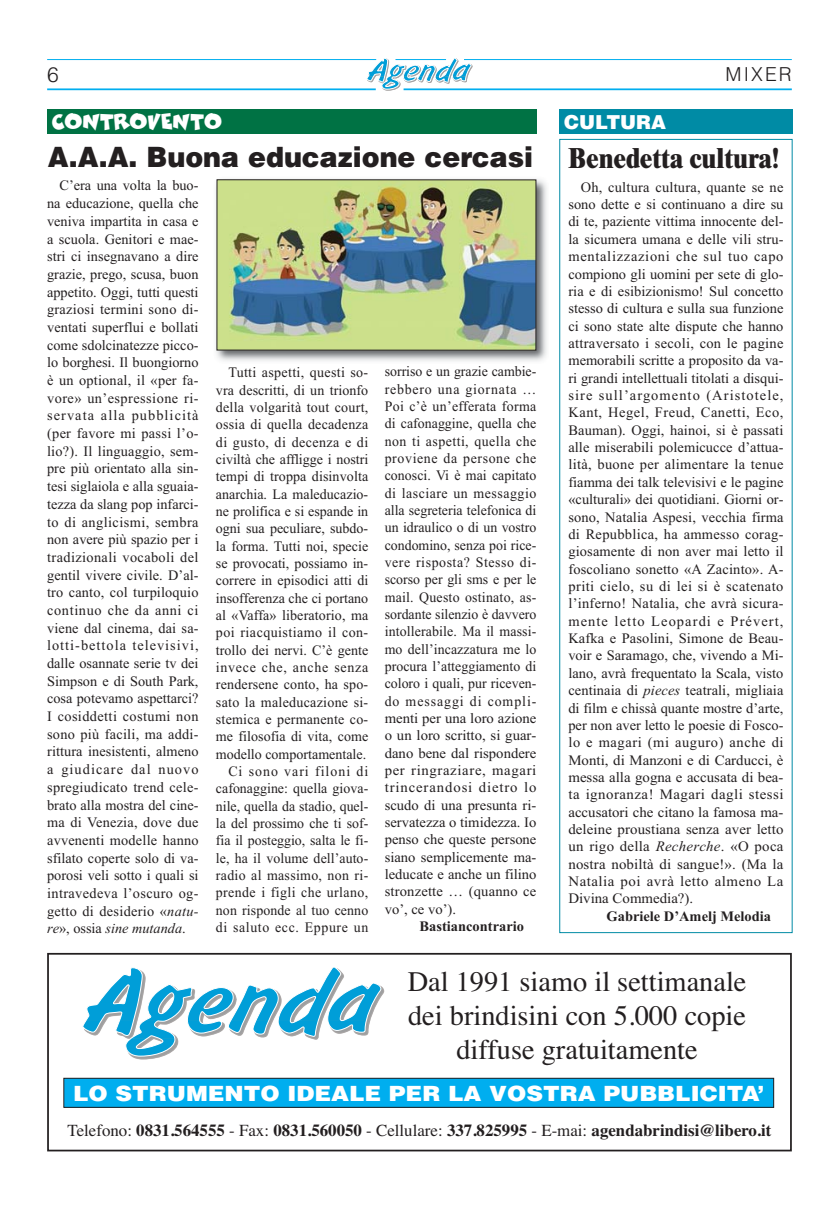
<style>
.page{position:relative;width:839px;height:1211px;background:#fff}
.page>*{position:absolute;margin:0;border:0;box-sizing:border-box;transform-origin:0 0}
.t1{font:28.35px/33.9px "Times";color:#231f20;text-align:center}
.t2{font:900 28px "Helvetica";color:#231f20;scale:.96 1}
.t3{font:800 28px "Times";color:#231f20;scale:.9 1}
.t4{font:900 21px "Helvetica";color:#fff;scale:1.1 1}
.t5{font:300 21px "Helvetica";color:#231f20}
.t6{font:900 19.25px "Helvetica";color:#fff}
.t7{font:300 19.25px "Helvetica";letter-spacing:.11em;color:#231f20}
.t8{font:18.38px "Comics";color:#fff}
.t9{font:700 16.8px "Times";color:#231f20}
.t10{font:14.35px/17.3px "Times New Roman";letter-spacing:.005em;color:#231f20;text-align:justify}
.t11{font:14.35px/17.3px "Times New Roman";letter-spacing:.005em;color:#231f20;text-align:justify;scale:.96 1}
.t12{font:700 14.35px "Times New Roman";color:#231f20}
.s1{font-style:italic}
.s2{font-weight:400}
</style>
<div class="page">
<hr style="left:403px;top:88px;width:388px;height:2px;background:#00aeef">
<hr style="left:47px;top:88px;width:328px;height:2px;background:#00aeef">
<hr style="left:464px;top:59px;width:327px;height:1px;background:#00aeef">
<hr style="left:47px;top:59px;width:329px;height:1px;background:#00aeef">
<svg style="left:366px;top:58px;width:106px;height:33px"></svg>
<div style="left:559px;top:109px;width:233px;height:25px;background:#008ba5"></div>
<img style="left:216px;top:179px;width:331px;height:182px">
<img style="left:219px;top:181px;width:315px;height:167px">
<div style="left:47px;top:109px;width:489px;height:25px;background:#007244"></div>
<div style="left:47px;top:952px;width:744px;height:199px;border:2px solid #231f20"></div>
<svg style="left:82px;top:967px;width:303px;height:93px"></svg>
<div style="left:64px;top:1078px;width:709px;height:29px;background:#00aeef"></div>
<div style="left:63px;top:1077px;width:710px;height:30px;border:1px solid #231f20"></div>
<h3 class="t5" style="left:47px;top:66px;width:13px">6</h3>
<h3 class="t7" style="left:725px;top:67px;width:68px">MIXER</h3>
<h3 class="t6" style="left:564px;top:115px;width:103px">CULTURA</h3>
<h2 class="t3" style="left:568px;top:148px;width:235px">Benedetta cultura!</h2>
<p class="t10" style="left:568px;top:180px;width:216px;text-indent:12px">Oh, cultura cultura, quante se ne sono dette e si continuano a dire su di te, paziente vittima innocente del&shy;la sicumera umana e delle vili stru&shy;mentalizzazioni che sul tuo capo compiono gli uomini per sete di glo&shy;ria e di esibizionismo! Sul concetto stesso di cultura e sulla sua funzione ci sono state alte dispute che hanno attraversato i secoli, con le pagine memorabili scritte a proposito da va&shy;ri grandi intellettuali titolati a disqui&shy;sire sull’argomento (Aristotele, Kant, Hegel, Freud, Canetti, Eco, Bauman). Oggi, hainoi, si è passati alle miserabili polemicucce d’attua&shy;lità, buone per alimentare la tenue fiamma dei talk televisivi e le pagine «culturali» dei quotidiani. Giorni or&shy;sono, Natalia Aspesi, vecchia firma di Repubblica, ha ammesso corag&shy;giosamente di non aver mai letto il foscoliano sonetto «A Zacinto». A&shy;priti cielo, su di lei si è scatenato l’inferno! Natalia, che avrà sicura&shy;mente letto Leopardi e Prévert, Kafka e Pasolini, Simone de Beau&shy;voir e Saramago, che, vivendo a Mi&shy;lano, avrà frequentato la Scala, visto centinaia di <span class="s1">pieces</span> teatrali, migliaia di film e chissà quante mostre d’arte, per non aver letto le poesie di Fosco&shy;lo e magari (mi auguro) anche di Monti, di Manzoni e di Carducci, è messa alla gogna e accusata di bea&shy;ta ignoranza! Magari dagli stessi accusatori che citano la famosa ma&shy;deleine proustiana senza aver letto un rigo della <span class="s1">Recherche</span>. «O poca nostra nobiltà di sangue!». (Ma la Natalia poi avrà letto almeno La Divina Commedia?).</p>
<p class="t12" style="left:606px;top:911px;width:166px">Gabriele D’Amelj Melodia</p>
<p class="t8" style="left:52px;top:112px;width:171px">CONTROVENTO</p>
<h2 class="t2" style="left:48px;top:146px;width:507px">A.A.A. Buona educazione cercasi</h2>
<p class="t10" style="left:47px;top:178px;width:153px;text-indent:12px">C’era una volta la buo&shy;na educazione, quella che veniva impartita in casa e a scuola. Genitori e mae&shy;stri ci insegnavano a dire grazie, prego, scusa, buon appetito. Oggi, tutti questi graziosi termini sono di&shy;ventati superflui e bollati come sdolcinatezze picco&shy;lo borghesi. Il buongiorno è un optional, il «per fa&shy;vore» un’espressione ri&shy;servata alla pubblicità (per favore mi passi l’o&shy;lio?). Il linguaggio, sem&shy;pre più orientato alla sin&shy;tesi siglaiola e alla sguaia&shy;tezza da slang pop infarci&shy;to di anglicismi, sembra non avere più spazio per i tradizionali vocaboli del gentil vivere civile. D’al&shy;tro canto, col turpiloquio continuo che da anni ci viene dal cinema, dai sa&shy;lotti-bettola televisivi, dalle osannate serie tv dei Simpson e di South Park, cosa potevamo aspettarci?<br>I cosiddetti costumi non sono più facili, ma addi&shy;rittura inesistenti, almeno a giudicare dal nuovo spregiudicato trend cele&shy;brato alla mostra del cine&shy;ma di Venezia, dove due avvenenti modelle hanno sfilato coperte solo di va&shy;porosi veli sotto i quali si intravedeva l’oscuro og&shy;getto di desiderio «<span class="s1">natu&shy;re</span>», ossia <span class="s1">sine mutanda</span>.</p>
<p class="t11" style="left:384px;top:364px;width:159px">sorriso e un grazie cambie&shy;rebbero una giornata … Poi c’è un’efferata forma di cafonaggine, quella che non ti aspetti, quella che proviene da persone che conosci. Vi è mai capitato di lasciare un messaggio alla segreteria telefonica di un idraulico o di un vostro condomino, senza poi rice&shy;vere risposta? Stesso di&shy;scorso per gli sms e per le mail. Questo ostinato, as&shy;sordante silenzio è davvero intollerabile. Ma il massi&shy;mo dell’incazzatura me lo procura l’atteggiamento di coloro i quali, pur riceven&shy;do messaggi di compli&shy;menti per una loro azione o un loro scritto, si guar&shy;dano bene dal rispondere per ringraziare, magari trincerandosi dietro lo scudo di una presunta ri&shy;servatezza o timidezza. Io penso che queste persone siano semplicemente ma&shy;leducate e anche un filino stronzette … (quanno ce vo’, ce vo’).</p>
<p class="t12" style="left:419px;top:921px;width:106px">Bastiancontrario</p>
<p class="t10" style="left:216px;top:365px;width:154px;text-align:right">Tutti aspetti, questi so&shy;vra descritti, di un trionfo della volgarità tout court, ossia di quella decadenza di gusto, di decenza e di civiltà che affligge i nostri tempi di troppa disinvolta anarchia. La maleducazio&shy;ne prolifica e si espande in ogni sua peculiare, subdo&shy;la forma. Tutti noi, specie se provocati, possiamo in&shy;correre in episodici atti di insofferenza che ci portano al «Vaffa» liberatorio, ma poi riacquistiamo il con&shy;trollo dei nervi. C’è gente invece che, anche senza rendersene conto, ha spo&shy;sato la maleducazione si&shy;stemica e permanente co&shy;me filosofia di vita, come modello comportamentale.<br>Ci sono vari filoni di cafonaggine: quella giova&shy;nile, quella da stadio, quel&shy;la del prossimo che ti sof&shy;fia il posteggio, salta le fi&shy;le, ha il volume dell’auto&shy;radio al massimo, non ri&shy;prende i figli che urlano, non risponde al tuo cenno di saluto ecc. Eppure un</p>
<h1 class="t1" style="left:407px;top:966px;width:340px">Dal 1991 siamo il settimanale dei brindisini con 5.000 copie diffuse gratuitamente</h1>
<h3 class="t4" style="left:73px;top:1085px;width:629px">LO STRUMENTO IDEALE PER LA VOSTRA PUBBLICITA’</h3>
<p class="t9" style="left:67px;top:1124px;width:705px"><span class="s2">Telefono:</span> 0831.564555 <span class="s2">- Fax:</span> 0831.560050 <span class="s2">- Cellulare:</span> 337.825995 <span class="s2">- E-mai:</span> agendabrindisi@libero.it</p>
</div>
